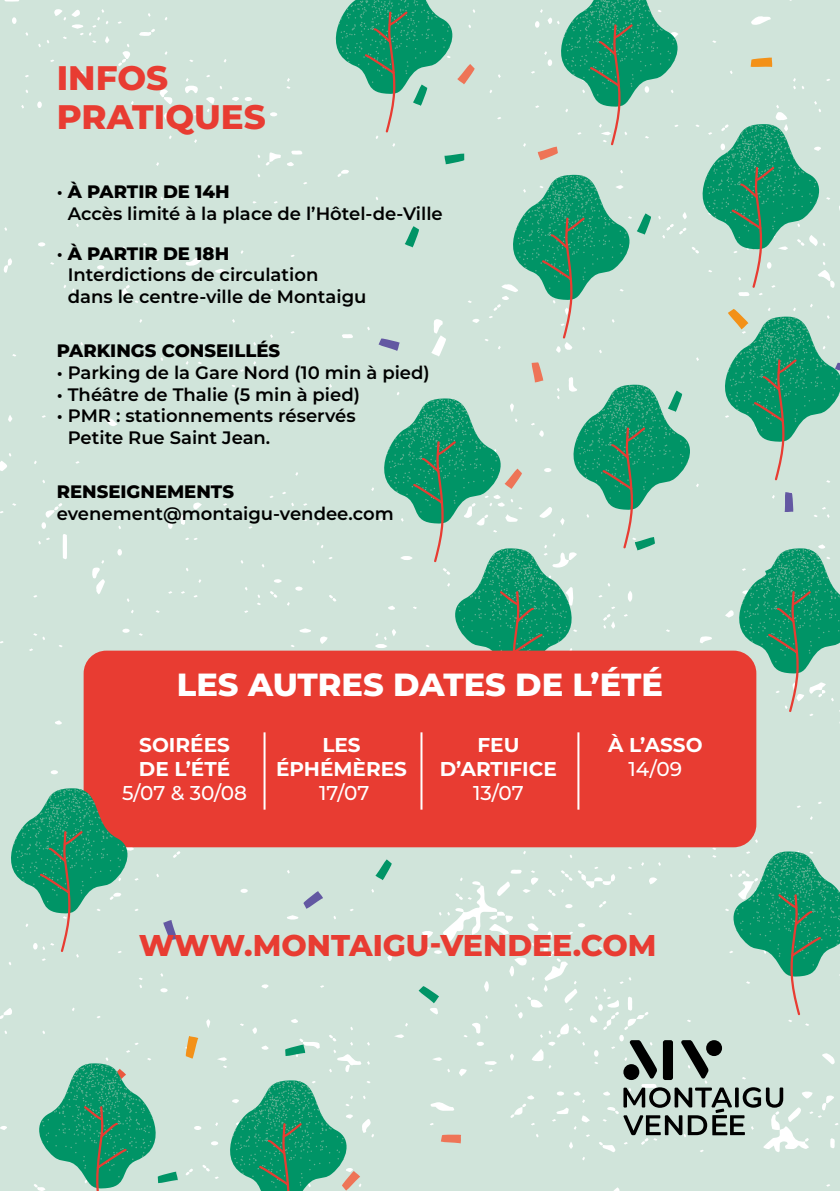
<style>
.page{position:relative;width:840px;height:1191px;background:#fff}
.page>*{position:absolute;margin:0;border:0;box-sizing:border-box;transform-origin:0 0}
.t1{font:800 34px/39.6px "Montserrat";color:#e83c32}
.t2{font:800 32px "Montserrat";color:#fff}
.t3{font:800 30px "Montserrat";color:#e83c32}
.t4{font:700 20px/24px "Montserrat";color:#fff;text-align:center}
.t5{font:500 20px "Montserrat";color:#fff}
.t6{font:600 18px/21.6px "Montserrat";color:#000}
.t7{font:800 18px "Montserrat";color:#000}
.s1{font-weight:800}
</style>
<div class="page">
<div style="left:0;top:0;width:839px;height:1191px;background:#d0e4da"></div>
<svg style="left:185px;top:1036px;width:13px;height:22px"></svg>
<svg style="left:163px;top:919px;width:14px;height:21px"></svg>
<svg style="left:303px;top:891px;width:20px;height:17px"></svg>
<svg style="left:440px;top:1134px;width:21px;height:9px"></svg>
<svg style="left:285px;top:1044px;width:20px;height:12px"></svg>
<svg style="left:418px;top:986px;width:21px;height:17px"></svg>
<svg style="left:375px;top:859px;width:16px;height:21px"></svg>
<div style="left:84px;top:650px;width:672px;height:197px;background:#e83c32;border-radius:23px"></div>
<hr style="left:263px;top:732px;width:2px;height:77px;background:#fff">
<hr style="left:420px;top:732px;width:2px;height:77px;background:#fff">
<hr style="left:577px;top:732px;width:2px;height:77px;background:#fff">
<svg style="left:0;top:788px;width:133px;height:164px"></svg>
<svg style="left:727px;top:851px;width:112px;height:164px"></svg>
<svg style="left:33px;top:1063px;width:145px;height:128px"></svg>
<svg style="left:219px;top:1080px;width:141px;height:111px"></svg>
<svg style="left:750px;top:57px;width:22px;height:10px"></svg>
<svg style="left:378px;top:338px;width:21px;height:13px"></svg>
<svg style="left:784px;top:492px;width:9px;height:20px"></svg>
<svg style="left:431px;top:335px;width:15px;height:21px"></svg>
<svg style="left:444px;top:153px;width:20px;height:11px"></svg>
<svg style="left:404px;top:226px;width:15px;height:21px"></svg>
<svg style="left:727px;top:548px;width:112px;height:164px"></svg>
<svg style="left:713px;top:309px;width:126px;height:171px"></svg>
<svg style="left:691px;top:124px;width:133px;height:164px"></svg>
<svg style="left:501px;top:175px;width:149px;height:163px"></svg>
<svg style="left:537px;top:0;width:146px;height:160px"></svg>
<svg style="left:325px;top:0;width:149px;height:132px"></svg>
<svg style="left:373px;top:362px;width:322px;height:289px"></svg>
<div style="left:662px;top:1040px;width:10px;height:40px;background:#000;border-radius:2px"></div>
<svg style="left:629px;top:1040px;width:27px;height:39px"></svg>
<div style="left:623px;top:1064px;width:16px;height:16px;background:#000;border-radius:50%"></div>
<div style="left:705px;top:1040px;width:16px;height:16px;background:#000;border-radius:50%"></div>
<svg style="left:680px;top:1040px;width:28px;height:39px"></svg>
<svg style="left:623px;top:1087px;width:159px;height:48px"></svg>
<h1 class="t1" style="left:57px;top:56px;width:210px">INFOS<br>PRATIQUES</h1>
<p class="t6" style="left:68px;top:180px;width:376px;text-indent:-11px">• <span class="s1">À PARTIR DE 14H<br></span>Accès limité à la place de l’Hôtel-de-Ville</p>
<p class="t6" style="left:68px;top:241px;width:300px;text-indent:-11px">• <span class="s1">À PARTIR DE 18H<br></span>Interdictions de circulation dans le centre-ville de Montaigu</p>
<p class="t7" style="left:57px;top:338px;width:225px">PARKINGS CONSEILLÉS</p>
<p class="t6" style="left:57px;top:361px;width:374px">• Parking de la Gare Nord (10 min à pied)</p>
<p class="t6" style="left:57px;top:382px;width:304px">• Théâtre de Thalie (5 min à pied)</p>
<p class="t6" style="left:68px;top:404px;width:289px;text-indent:-11px">• PMR : stationnements réservés<br>Petite Rue Saint Jean.</p>
<p class="t7" style="left:57px;top:479px;width:179px">RENSEIGNEMENTS</p>
<p class="t6" style="left:57px;top:502px;width:338px">evenement@montaigu-vendee.com</p>
<h2 class="t2" style="left:177px;top:661px;width:487px">LES AUTRES DATES DE L’ÉTÉ</h2>
<p class="t4" style="left:139px;top:731px;width:93px;text-align:left">SOIRÉES<br>DE L’ÉTÉ</p>
<p class="t5" style="left:122px;top:778px;width:126px">5/07 &amp; 30/08</p>
<p class="t4" style="left:608px;top:731px;width:96px">À L’ASSO</p>
<p class="t5" style="left:628px;top:754px;width:55px">14/09</p>
<p class="t4" style="left:276px;top:731px;width:132px">LES<br>ÉPHÉMÈRES</p>
<p class="t5" style="left:319px;top:778px;width:52px">17/07</p>
<p class="t4" style="left:439px;top:731px;width:118px">FEU<br>D’ARTIFICE</p>
<p class="t5" style="left:473px;top:778px;width:52px">13/07</p>
<h3 class="t3" style="left:139px;top:923px;width:519px">WWW.MONTAIGU-VENDEE.COM</h3>
</div>
